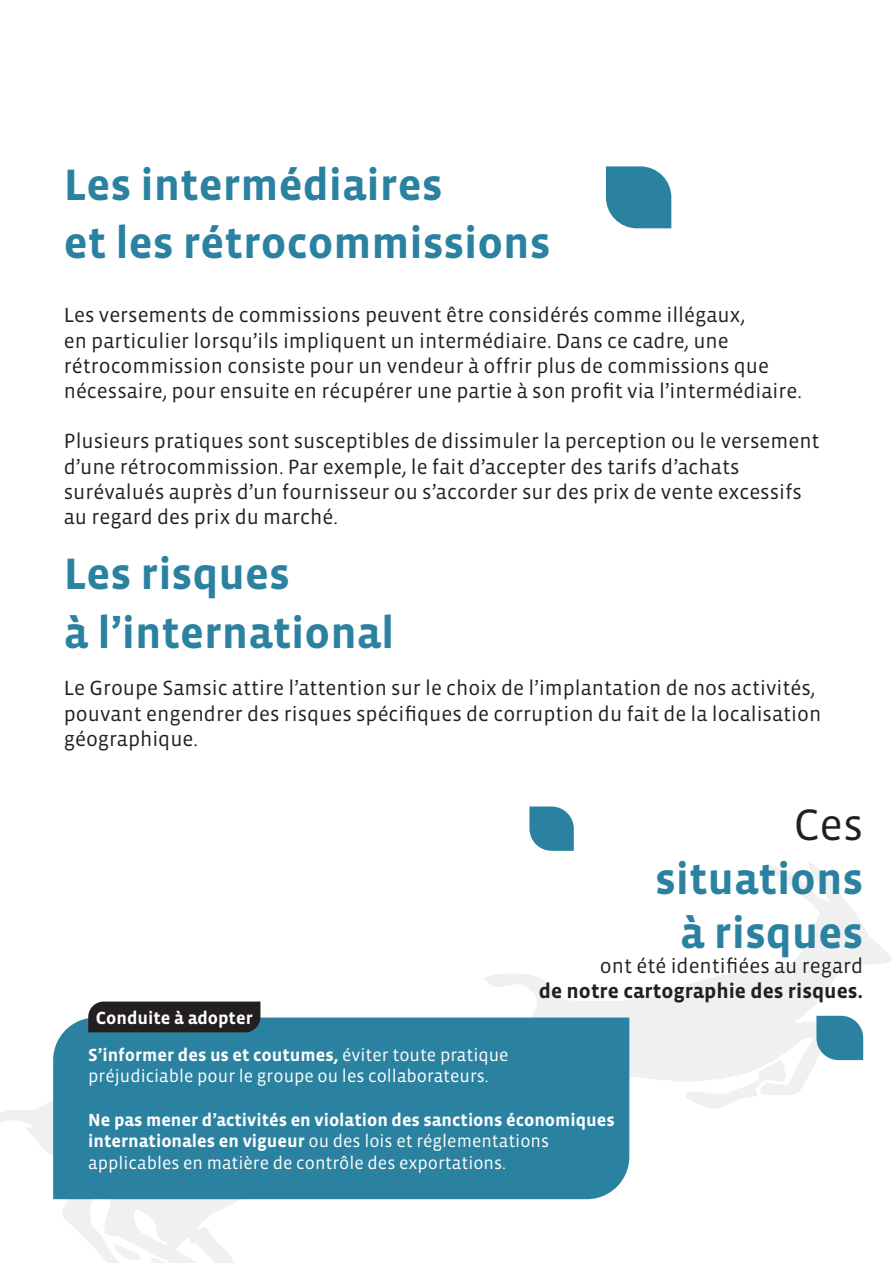
<style>
.page{position:relative;width:893px;height:1263px;background:#fff}
.page>*{position:absolute;margin:0;border:0;box-sizing:border-box;transform-origin:0 0}
.Alineastijl_1{font:700 45px "Vista Sans";color:#2b82a0}
.t1{font:45px "Vista Sans";color:#231f20}
.t2{font:21px/25.2px "Vista Sans";color:#231f20}
.t3{font:700 21px "Vista Sans";color:#231f20}
.t4{font:700 18px/21.6px "Vista Sans";color:#fff}
.t5{font:18px/21.6px "Vista Sans";color:#fff}
.s1{font-weight:700}
.s2{font-weight:400}
</style>
<div class="page">
<svg style="left:529px;top:806px;width:45px;height:45px;background:#4792ac"></svg>
<svg style="left:816px;top:1016px;width:47px;height:44px;background:#418ea9"></svg>
<svg style="left:606px;top:166px;width:65px;height:62px;background:#418fa9"></svg>
<div style="left:53px;top:1017px;width:576px;height:182px;background:#2b82a0"></div>
<div style="left:88px;top:1001px;width:172px;height:31px;background:#231f20"></div>
<p class="Alineastijl_1" style="left:64px;top:162px;width:380px">Les intermédiaires</p>
<p class="Alineastijl_1" style="left:64px;top:220px;width:488px">et les rétrocommissions</p>
<p class="t2" style="left:64px;top:303px;width:740px">Les versements de commissions peuvent être considérés comme illégaux,<br>en particulier lorsqu’ils impliquent un intermédiaire. Dans ce cadre, une rétrocommission consiste pour un vendeur à offrir plus de commissions que nécessaire, pour ensuite en récupérer une partie à son profit via l’intermédiaire.</p>
<p class="t2" style="left:64px;top:429px;width:757px">Plusieurs pratiques sont susceptibles de dissimuler la perception ou le versement d’une rétrocommission. Par exemple, le fait d’accepter des tarifs d’achats surévalués auprès d’un fournisseur ou s’accorder sur des prix de vente excessifs au regard des prix du marché.</p>
<p class="Alineastijl_1" style="left:64px;top:551px;width:228px">Les risques</p>
<p class="Alineastijl_1" style="left:64px;top:610px;width:332px">à l’international</p>
<p class="t2" style="left:64px;top:676px;width:759px">Le Groupe Samsic attire l’attention sur le choix de l’implantation de nos activités, pouvant engendrer des risques spécifiques de corruption du fait de la localisation géographique.</p>
<p class="t4" style="left:96px;top:1007px;width:158px">Conduite à adopter</p>
<p class="t1" style="left:794px;top:802px;width:71px">Ces</p>
<p class="Alineastijl_1" style="left:655px;top:856px;width:210px">situations</p>
<p class="Alineastijl_1" style="left:680px;top:910px;width:184px">à risques</p>
<p class="t2" style="left:600px;top:954px;width:265px">ont été identifiées au regard</p>
<p class="t3" style="left:539px;top:981px;width:326px">de notre cartographie des risques.</p>
<p class="t5" style="left:88px;top:1044px;width:422px"><span class="s1">S’informer des us et coutumes,</span> éviter toute pratique préjudiciable pour le groupe ou les collaborateurs.</p>
<p class="t4" style="left:88px;top:1109px;width:528px">Ne pas mener d’activités en violation des sanctions économiques internationales en vigueur <span class="s2">ou des lois et réglementations applicables en matière de contrôle des exportations.</span></p>
</div>
